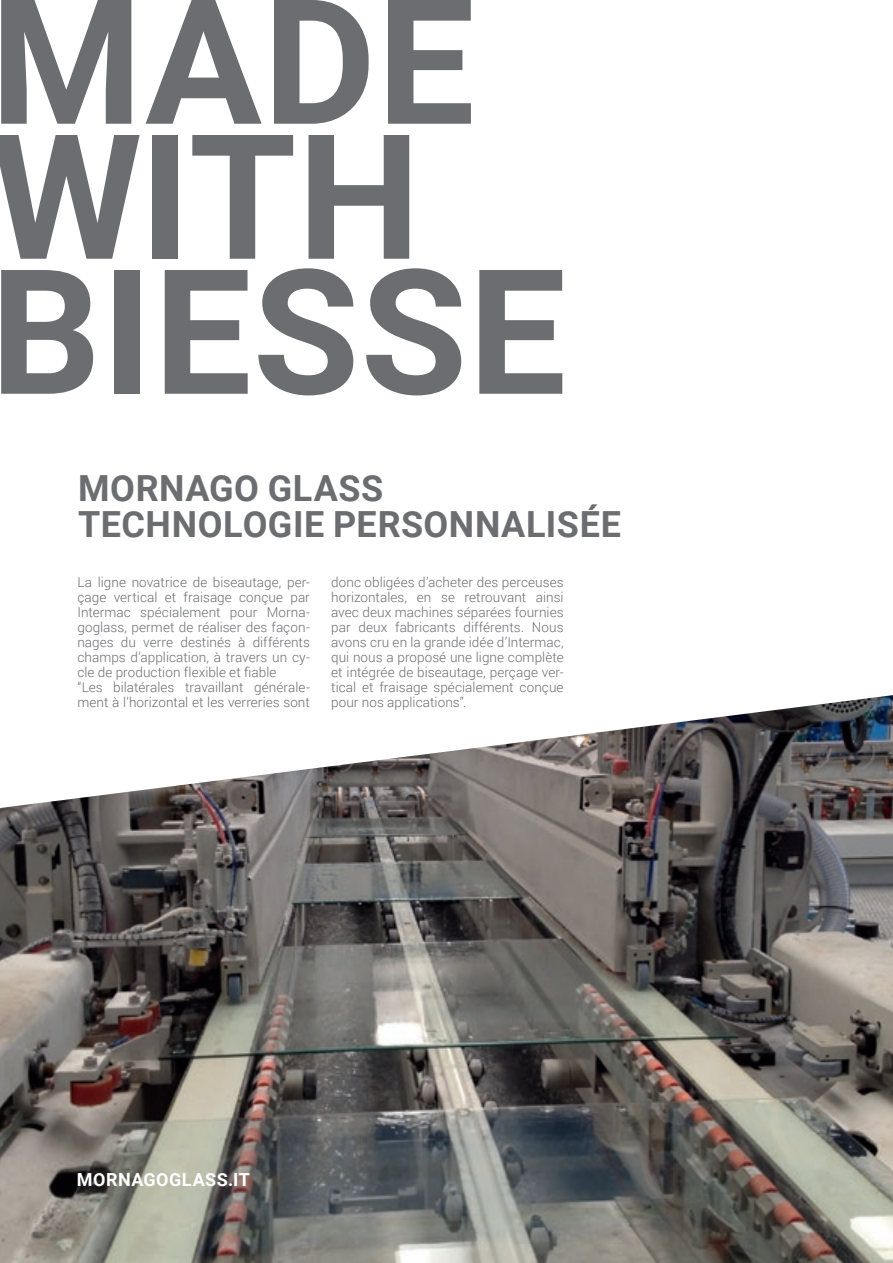
<style>
.page{position:relative;width:893px;height:1263px;background:#fff}
.page>*{position:absolute;margin:0;border:0;box-sizing:border-box;transform-origin:0 0}
.t1{font:700 174px/135px "Roboto";letter-spacing:.005em;color:#6c6d70}
.t2{font:700 36px "Roboto";letter-spacing:.015em;color:#6c6d70}
.titolo_1__livello_th{font:700 18px "Roboto";letter-spacing:.03em;color:#fff}
.t3{font:300 13.5px/15px "Roboto";letter-spacing:.005em;color:#6c6d70;text-align:justify}
</style>
<div class="page">
<img style="left:0;top:695px;width:893px;height:568px">
<h1 class="t1" style="left:-10px;top:-12px;width:578px">MADE<br>WITH<br>BIESSE</h1>
<p class="t2" style="left:78px;top:463px;width:307px">MORNAGO GLASS</p>
<p class="t2" style="left:78px;top:499px;width:545px">TECHNOLOGIE PERSONNALISÉE</p>
<p class="t3" style="left:77px;top:574px;width:234px">La ligne novatrice de biseautage, per&shy;çage vertical et fraisage conçue par Intermac spécialement pour Morna&shy;goglass, permet de réaliser des façon&shy;nages du verre destinés à différents champs d’application, à travers un cy&shy;cle de production flexible et fiable</p>
<p class="t3" style="left:77px;top:679px;width:234px">“Les bilatérales travaillant générale&shy;ment à l’horizontal et les verreries sont</p>
<p class="t3" style="left:331px;top:574px;width:234px">donc obligées d’acheter des perceuses horizontales, en se retrouvant ainsi avec deux machines séparées fournies par deux fabricants différents. Nous avons cru en la grande idée d’Intermac, qui nous a proposé une ligne complète et intégrée de biseautage, perçage ver&shy;tical et fraisage spécialement conçue pour nos applications”.</p>
<p class="titolo_1__livello_th" style="left:77px;top:1167px;width:175px">MORNAGOGLASS.IT</p>
</div>
